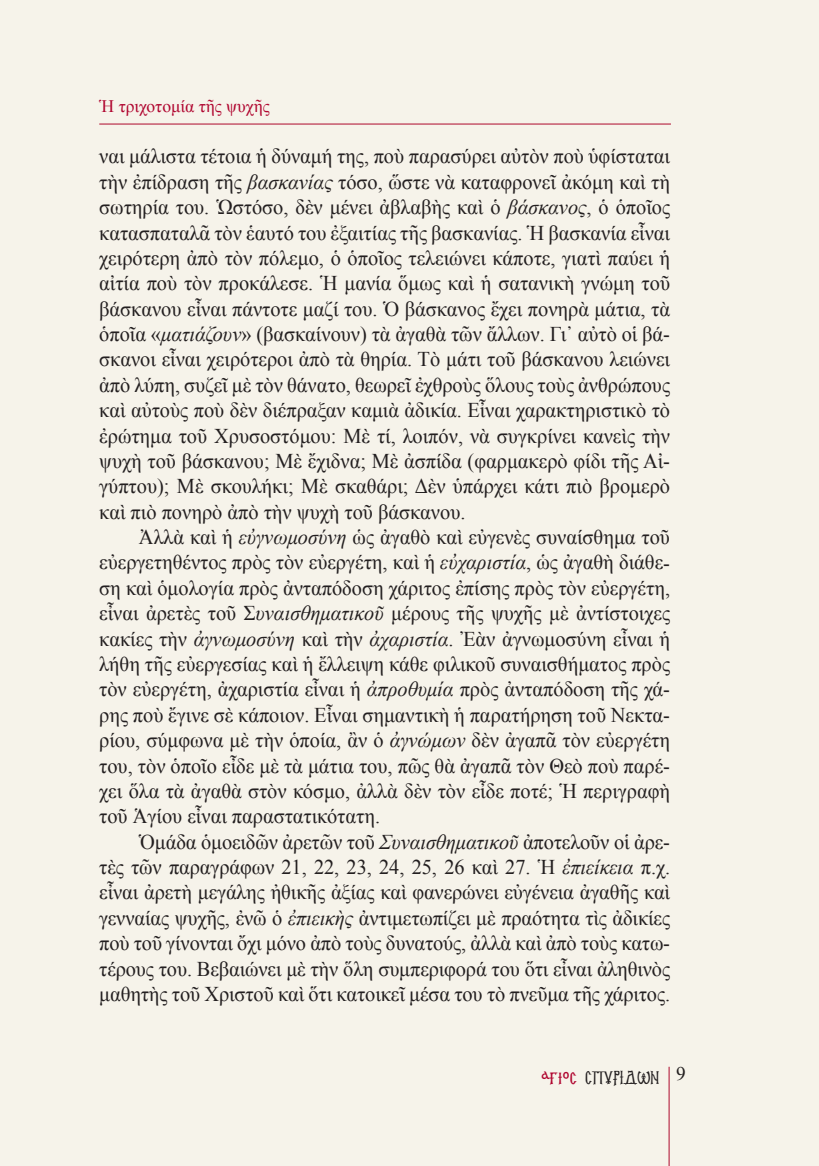
<style>
.page{position:relative;width:819px;height:1166px;background:#f6f3ea}
.page>*{position:absolute;margin:0;border:0;box-sizing:border-box;transform-origin:0 0}
.t1{font:21px/25.4px "Times New Roman";color:#231f20;text-align:justify}
.t2{font:17.5px "Times New Roman";color:#b00630}
.t3{font:17.5px "PF Konstantinople";color:#231f20}
.s1{font-style:italic}
.s2{font-size:21px;color:#b00630}
</style>
<div class="page">
<hr style="left:668px;top:1067px;width:1px;height:99px;background:#ae082c">
<hr style="left:99px;top:124px;width:572px;height:1px;background:#ae082c">
<p class="t2" style="left:99px;top:94px;width:172px">Ἡ τριχοτομία τῆς ψυχῆς</p>
<p class="t1" style="left:99px;top:143px;width:572px">ναι μάλιστα τέτοια ἡ δύναμή της, ποὺ παρασύρει αὐτὸν ποὺ ὑφίσταται τὴν ἐπίδραση τῆς <span class="s1">βασκανίας</span> τόσο, ὥστε νὰ καταφρονεῖ ἀκόμη καὶ τὴ σωτηρία του. Ὡστόσο, δὲν μένει ἀβλαβὴς καὶ ὁ <span class="s1">βάσκανος</span>, ὁ ὁποῖος κατασπαταλᾶ τὸν ἑαυτό του ἐξαιτίας τῆς βασκανίας. Ἡ βασκανία εἶναι χειρότερη ἀπὸ τὸν πόλεμο, ὁ ὁποῖος τελειώνει κάποτε, γιατὶ παύει ἡ αἰτία ποὺ τὸν προκάλεσε. Ἡ μανία ὅμως καὶ ἡ σατανικὴ γνώμη τοῦ βάσκανου εἶναι πάντοτε μαζί του. Ὁ βάσκανος ἔχει πονηρὰ μάτια, τὰ ὁποῖα «<span class="s1">ματιάζουν</span>» (βασκαίνουν) τὰ ἀγαθὰ τῶν ἄλλων. Γι᾿ αὐτὸ οἱ βά&shy;σκανοι εἶναι χειρότεροι ἀπὸ τὰ θηρία. Τὸ μάτι τοῦ βάσκανου λειώνει ἀπὸ λύπη, συζεῖ μὲ τὸν θάνατο, θεωρεῖ ἐχθροὺς ὅλους τοὺς ἀνθρώπους καὶ αὐτοὺς ποὺ δὲν διέπραξαν καμιὰ ἀδικία. Εἶναι χαρακτηριστικὸ τὸ ἐρώτημα τοῦ Χρυσοστόμου: Μὲ τί, λοιπόν, νὰ συγκρίνει κανεὶς τὴν ψυχὴ τοῦ βάσκανου; Μὲ ἔχιδνα; Μὲ ἀσπίδα (φαρμακερὸ φίδι τῆς Αἰ&shy;γύπτου); Μὲ σκουλήκι; Μὲ σκαθάρι; Δὲν ὑπάρχει κάτι πιὸ βρομερὸ καὶ πιὸ πονηρὸ ἀπὸ τὴν ψυχὴ τοῦ βάσκανου.</p>
<p class="t1" style="left:99px;top:524px;width:572px;text-indent:40px">Ἀλλὰ καὶ ἡ <span class="s1">εὐγνωμοσύνη</span> ὡς ἀγαθὸ καὶ εὐγενὲς συναίσθημα τοῦ εὐεργετηθέντος πρὸς τὸν εὐεργέτη, καὶ ἡ <span class="s1">εὐχαριστία</span>, ὡς ἀγαθὴ διάθε&shy;ση καὶ ὁμολογία πρὸς ἀνταπόδοση χάριτος ἐπίσης πρὸς τὸν εὐεργέτη, εἶναι ἀρετὲς τοῦ Σ<span class="s1">υναισθηματικοῦ</span> μέρους τῆς ψυχῆς μὲ ἀντίστοιχες κακίες τὴν <span class="s1">ἀγνωμοσύνη</span> καὶ τὴν <span class="s1">ἀχαριστία</span>. Ἐὰν ἀγνωμοσύνη εἶναι ἡ λήθη τῆς εὐεργεσίας καὶ ἡ ἔλλειψη κάθε φιλικοῦ συναισθήματος πρὸς τὸν εὐεργέτη, ἀχαριστία εἶναι ἡ <span class="s1">ἀπροθυμία</span> πρὸς ἀνταπόδοση τῆς χά&shy;ρης ποὺ ἔγινε σὲ κάποιον. Εἶναι σημαντικὴ ἡ παρατήρηση τοῦ Νεκτα&shy;ρίου, σύμφωνα μὲ τὴν ὁποία, ἂν ὁ <span class="s1">ἀγνώμων</span> δὲν ἀγαπᾶ τὸν εὐεργέτη του, τὸν ὁποῖο εἶδε μὲ τὰ μάτια του, πῶς θὰ ἀγαπᾶ τὸν Θεὸ ποὺ παρέ&shy;χει ὅλα τὰ ἀγαθὰ στὸν κόσμο, ἀλλὰ δὲν τὸν εἶδε ποτέ; Ἡ περιγραφὴ τοῦ Ἁγίου εἶναι παραστατικότατη.</p>
<p class="t1" style="left:99px;top:828px;width:572px;text-indent:40px">Ὁμάδα ὁμοειδῶν ἀρετῶν τοῦ <span class="s1">Συναισθηματικοῦ</span> ἀποτελοῦν οἱ ἀρε&shy;τὲς τῶν παραγράφων 21, 22, 23, 24, 25, 26 καὶ 27. Ἡ <span class="s1">ἐπιείκεια</span> π.χ. εἶναι ἀρετὴ μεγάλης ἠθικῆς ἀξίας καὶ φανερώνει εὐγένεια ἀγαθῆς καὶ γενναίας ψυχῆς, ἐνῶ ὁ <span class="s1">ἐπιεικὴς</span> ἀντιμετωπίζει μὲ πραότητα τὶς ἀδικίες ποὺ τοῦ γίνονται ὄχι μόνο ἀπὸ τοὺς δυνατούς, ἀλλὰ καὶ ἀπὸ τοὺς κατω&shy;τέρους του. Βεβαιώνει μὲ τὴν ὅλη συμπεριφορά του ὅτι εἶναι ἀληθινὸς μαθητὴς τοῦ Χριστοῦ καὶ ὅτι κατοικεῖ μέσα του τὸ πνεῦμα τῆς χάριτος.</p>
<p class="t3" style="left:541px;top:1066px;width:145px"><span class="s2">αγιοσ</span> ΣΠΥΡΙΔΩΝ <sup>9</sup></p>
</div>
